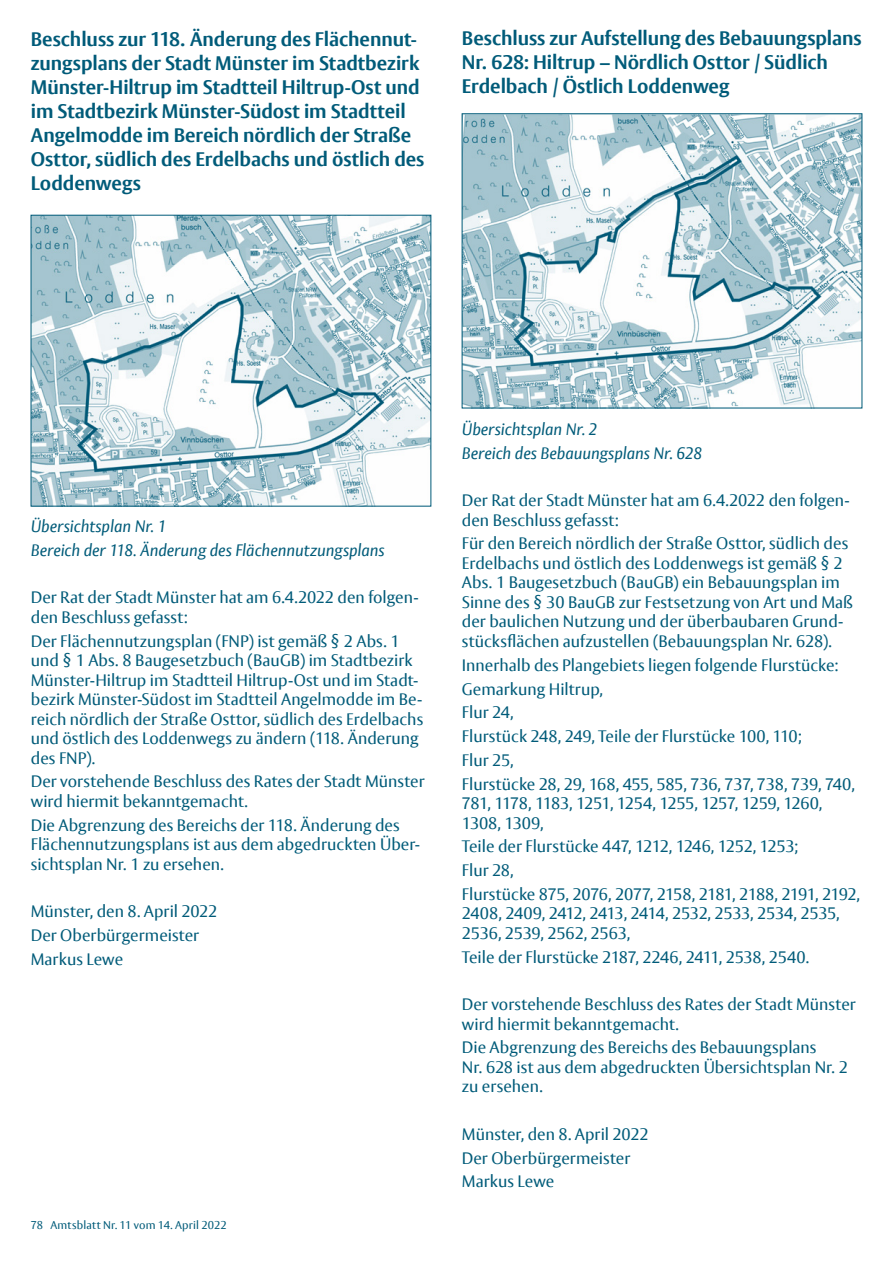
<style>
.page{position:relative;width:893px;height:1263px;background:#fff}
.page>*{position:absolute;margin:0;border:0;box-sizing:border-box;transform-origin:0 0}
.t1{font:700 19.5px/24px "Vesta Pro";letter-spacing:-.005em;color:#005b79}
.t2{font:16.5px/19.5px "Vesta Pro";color:#005b79}
.t3{font:italic 16.5px/23.7px "Vesta Pro";letter-spacing:-.005em;color:#005b79}
.t4{font:16.5px/19.5px "Vesta Pro";letter-spacing:-.025em;color:#005b79}
.t5{font:16.5px/19.5px "Vesta Pro";letter-spacing:-.03em;color:#005b79}
.t6{font:11.25px "Vesta Pro";letter-spacing:.015em;color:#005b79}
</style>
<div class="page">
<img style="left:33px;top:217px;width:396px;height:287px">
<img style="left:464px;top:116px;width:396px;height:290px">
<p class="t1" style="left:31px;top:27px;width:395px">Beschluss zur 118. Änderung des Flächennut&shy;zungsplans der Stadt Münster im Stadtbezirk Münster-Hiltrup im Stadtteil Hiltrup-Ost und im Stadtbezirk Münster-Südost im Stadtteil Angelmodde im Bereich nördlich der Straße Osttor, südlich des Erdelbachs und östlich des Loddenwegs</p>
<p class="t1" style="left:462px;top:26px;width:401px">Beschluss zur Aufstellung des Bebauungsplans<br>Nr. 628: Hiltrup – Nördlich Osttor / Südlich<br>Erdelbach / Östlich Loddenweg</p>
<p class="t3" style="left:31px;top:514px;width:355px">Übersichtsplan Nr. 1<br>Bereich der 118. Änderung des Flächennutzungsplans</p>
<p class="t2" style="left:31px;top:587px;width:389px">Der Rat der Stadt Münster hat am 6.4.2022 den folgen&shy;den Beschluss gefasst:</p>
<p class="t2" style="left:31px;top:631px;width:394px">Der Flächennutzungsplan (FNP) ist gemäß § 2 Abs. 1 und § 1 Abs. 8 Baugesetzbuch (BauGB) im Stadtbezirk Münster-Hiltrup im Stadtteil Hiltrup-Ost und im Stadt&shy;bezirk Münster-Südost im Stadtteil Angelmodde im Be&shy;reich nördlich der Straße Osttor, südlich des Erdelbachs und östlich des Loddenwegs zu ändern (118. Änderung des FNP).</p>
<p class="t2" style="left:31px;top:771px;width:395px">Der vorstehende Beschluss des Rates der Stadt Münster wird hiermit bekanntgemacht.</p>
<p class="t2" style="left:31px;top:815px;width:391px">Die Abgrenzung des Bereichs der 118. Änderung des<br>Flächennutzungsplans ist aus dem abgedruckten Über&shy;sichtsplan Nr. 1 zu ersehen.</p>
<p class="t2" style="left:31px;top:899px;width:188px;line-height:23.7px">Münster, den 8. April 2022<br>Der Oberbürgermeister<br>Markus Lewe</p>
<p class="t6" style="left:31px;top:1218px;width:197px">78 Amtsblatt Nr. 11 vom 14. April 2022</p>
<p class="t3" style="left:462px;top:417px;width:242px">Übersichtsplan Nr. 2<br>Bereich des Bebauungsplans Nr. 628</p>
<p class="t2" style="left:462px;top:490px;width:389px">Der Rat der Stadt Münster hat am 6.4.2022 den folgen&shy;den Beschluss gefasst:</p>
<p class="t2" style="left:462px;top:534px;width:392px">Für den Bereich nördlich der Straße Osttor, südlich des Erdelbachs und östlich des Loddenwegs ist gemäß § 2<br>Abs. 1 Baugesetzbuch (BauGB) ein Bebauungsplan im Sinne des § 30 BauGB zur Festsetzung von Art und Maß der baulichen Nutzung und der überbaubaren Grund&shy;stücksflächen aufzustellen (Bebauungsplan Nr. 628).</p>
<p class="t2" style="left:462px;top:653px;width:394px;line-height:23.7px">Innerhalb des Plangebiets liegen folgende Flurstücke:<br>Gemarkung Hiltrup,<br>Flur 24,<br>Flurstück 248, 249, Teile der Flurstücke 100, 110;<br>Flur 25,<br>Flurstücke 28, 29, 168, 455, 585, 736, 737, 738, 739, 740,</p>
<p class="t5" style="left:462px;top:793px;width:362px">781, 1178, 1183, 1251, 1254, 1255, 1257, 1259, 1260,<br>1308, 1309,</p>
<p class="t2" style="left:462px;top:834px;width:400px;line-height:23.7px">Teile der Flurstücke 447, 1212, 1246, 1252, 1253;<br>Flur 28,<br>Flurstücke 875, 2076, 2077, 2158, 2181, 2188, 2191, 2192,</p>
<p class="t4" style="left:462px;top:904px;width:379px">2408, 2409, 2412, 2413, 2414, 2532, 2533, 2534, 2535,<br>2536, 2539, 2562, 2563,</p>
<p class="t2" style="left:462px;top:947px;width:349px">Teile der Flurstücke 2187, 2246, 2411, 2538, 2540.</p>
<p class="t2" style="left:462px;top:994px;width:395px">Der vorstehende Beschluss des Rates der Stadt Münster wird hiermit bekanntgemacht.</p>
<p class="t2" style="left:462px;top:1038px;width:388px">Die Abgrenzung des Bereichs des Bebauungsplans<br>Nr. 628 ist aus dem abgedruckten Übersichtsplan Nr. 2 zu ersehen.</p>
<p class="t2" style="left:462px;top:1122px;width:188px;line-height:23.7px">Münster, den 8. April 2022<br>Der Oberbürgermeister<br>Markus Lewe</p>
</div>
